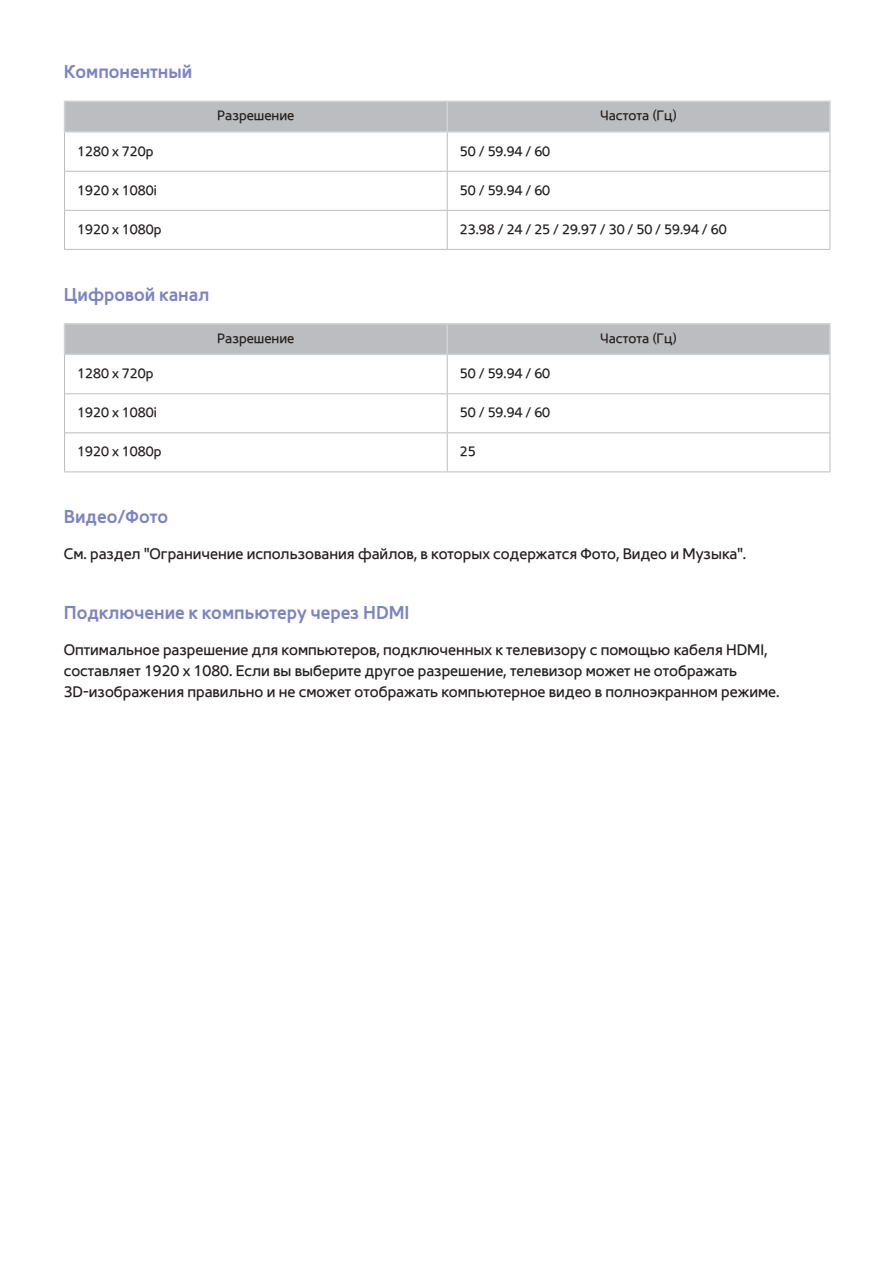
<style>
.page{position:relative;width:893px;height:1263px;background:#fff}
.page>*{position:absolute;margin:0;border:0;box-sizing:border-box;transform-origin:0 0}
.t1{font:18px "Samsung SVD Medium";color:#7c84c0}
.t2{font:15px/21px "Samsung SVD Light";color:#231f20}
.t3{font:13.5px "Samsung SVD Light";color:#231f20}
</style>
<div class="page">
<hr style="left:64px;top:133px;width:1px;height:38px;background:#bcbdc0">
<hr style="left:830px;top:133px;width:1px;height:38px;background:#bcbdc0">
<hr style="left:64px;top:171px;width:1px;height:39px;background:#bcbdc0">
<hr style="left:830px;top:171px;width:1px;height:39px;background:#bcbdc0">
<hr style="left:64px;top:210px;width:1px;height:39px;background:#bcbdc0">
<hr style="left:830px;top:210px;width:1px;height:39px;background:#bcbdc0">
<hr style="left:64px;top:249px;width:383px;height:1px;background:#bcbdc0">
<hr style="left:447px;top:249px;width:383px;height:1px;background:#bcbdc0">
<hr style="left:447px;top:133px;width:1px;height:38px;background:#bcbdc0">
<hr style="left:65px;top:171px;width:382px;height:1px;background:#bcbdc0">
<hr style="left:447px;top:171px;width:383px;height:1px;background:#bcbdc0">
<hr style="left:447px;top:172px;width:1px;height:38px;background:#bcbdc0">
<hr style="left:65px;top:210px;width:382px;height:1px;background:#bcbdc0">
<hr style="left:447px;top:210px;width:383px;height:1px;background:#bcbdc0">
<hr style="left:447px;top:211px;width:1px;height:38px;background:#bcbdc0">
<div style="left:64px;top:101px;width:765px;height:30px;background:#bcbdc0"></div>
<hr style="left:447px;top:101px;width:384px;height:1px;background:#d1d2d4">
<hr style="left:829px;top:102px;width:2px;height:29px;background:#d1d2d4">
<hr style="left:64px;top:131px;width:383px;height:2px;background:#d1d2d4">
<hr style="left:447px;top:131px;width:384px;height:2px;background:#d1d2d4">
<hr style="left:64px;top:355px;width:1px;height:39px;background:#bcbdc0">
<hr style="left:830px;top:355px;width:1px;height:39px;background:#bcbdc0">
<hr style="left:64px;top:394px;width:1px;height:39px;background:#bcbdc0">
<hr style="left:830px;top:394px;width:1px;height:39px;background:#bcbdc0">
<hr style="left:64px;top:433px;width:1px;height:38px;background:#bcbdc0">
<hr style="left:830px;top:433px;width:1px;height:38px;background:#bcbdc0">
<hr style="left:64px;top:471px;width:383px;height:1px;background:#bcbdc0">
<hr style="left:447px;top:471px;width:383px;height:1px;background:#bcbdc0">
<hr style="left:447px;top:355px;width:1px;height:38px;background:#bcbdc0">
<hr style="left:65px;top:393px;width:382px;height:1px;background:#bcbdc0">
<hr style="left:447px;top:393px;width:383px;height:1px;background:#bcbdc0">
<hr style="left:447px;top:394px;width:1px;height:38px;background:#bcbdc0">
<hr style="left:65px;top:432px;width:382px;height:1px;background:#bcbdc0">
<hr style="left:447px;top:432px;width:383px;height:1px;background:#bcbdc0">
<hr style="left:447px;top:433px;width:1px;height:38px;background:#bcbdc0">
<hr style="left:64px;top:323px;width:383px;height:2px;background:#d1d2d4">
<div style="left:64px;top:325px;width:765px;height:29px;background:#bcbdc0"></div>
<hr style="left:447px;top:323px;width:384px;height:2px;background:#d1d2d4">
<hr style="left:829px;top:325px;width:2px;height:29px;background:#d1d2d4">
<hr style="left:64px;top:354px;width:383px;height:1px;background:#d1d2d4">
<hr style="left:447px;top:354px;width:384px;height:1px;background:#d1d2d4">
<p class="t1" style="left:64px;top:57px;width:130px">Компонентный</p>
<p class="t3" style="left:217px;top:105px;width:79px">Разрешение</p>
<p class="t3" style="left:600px;top:105px;width:78px">Частота (Гц)</p>
<p class="t3" style="left:77px;top:140px;width:78px">1280 x 720p</p>
<p class="t3" style="left:460px;top:140px;width:92px">50 / 59.94 / 60</p>
<p class="t3" style="left:77px;top:179px;width:81px">1920 x 1080i</p>
<p class="t3" style="left:460px;top:179px;width:92px">50 / 59.94 / 60</p>
<p class="t3" style="left:77px;top:218px;width:86px">1920 x 1080p</p>
<p class="t3" style="left:460px;top:218px;width:268px">23.98 / 24 / 25 / 29.97 / 30 / 50 / 59.94 / 60</p>
<p class="t1" style="left:64px;top:280px;width:147px">Цифровой канал</p>
<p class="t3" style="left:217px;top:328px;width:79px">Разрешение</p>
<p class="t3" style="left:600px;top:328px;width:78px">Частота (Гц)</p>
<p class="t3" style="left:77px;top:363px;width:78px">1280 x 720p</p>
<p class="t3" style="left:460px;top:363px;width:92px">50 / 59.94 / 60</p>
<p class="t3" style="left:77px;top:402px;width:81px">1920 x 1080i</p>
<p class="t3" style="left:460px;top:402px;width:92px">50 / 59.94 / 60</p>
<p class="t3" style="left:77px;top:441px;width:86px">1920 x 1080p</p>
<p class="t3" style="left:460px;top:441px;width:17px">25</p>
<p class="t1" style="left:64px;top:502px;width:106px">Видео/Фото</p>
<p class="t2" style="left:64px;top:542px;width:684px">См. раздел "Ограничение использования файлов, в которых содержатся Фото, Видео и Музыка".</p>
<p class="t1" style="left:64px;top:598px;width:347px">Подключение к компьютеру через HDMI</p>
<p class="t2" style="left:64px;top:638px;width:717px">Оптимальное разрешение для компьютеров, подключенных к телевизору с помощью кабеля HDMI, составляет 1920 x 1080. Если вы выберите другое разрешение, телевизор может не отображать<br>3D-изображения правильно и не сможет отображать компьютерное видео в полноэкранном режиме.</p>
</div>
